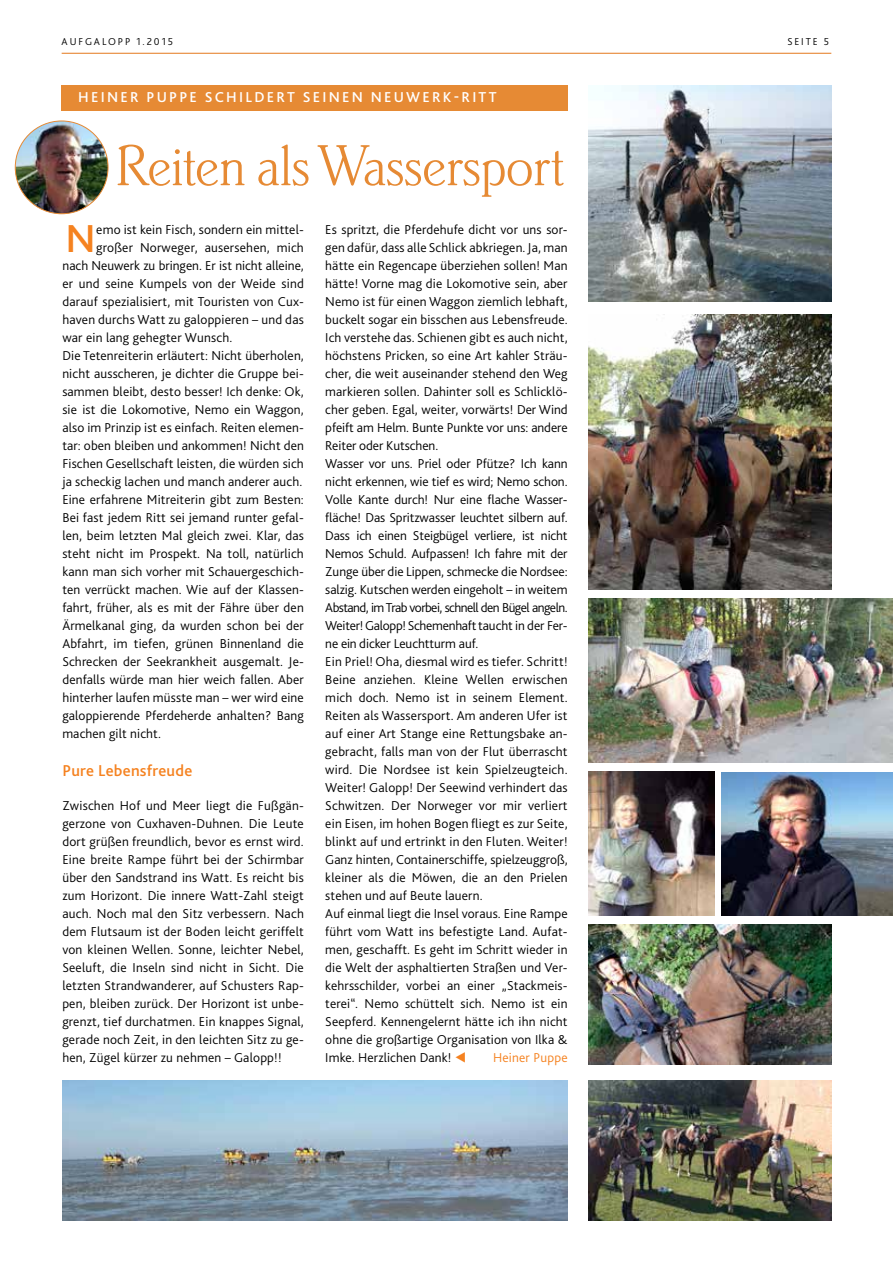
<style>
.page{position:relative;width:893px;height:1263px;background:#fff}
.page>*{position:absolute;margin:0;border:0;box-sizing:border-box;transform-origin:0 0}
.t1{font:60px "Brighton Light Plain";letter-spacing:-.01em;color:#e68a34}
.t2{font:500 40.8px "Bliss 2";color:#f58220}
.t3{font:500 16.5px "Bliss 2";letter-spacing:.015em;color:#f58220}
.t4{font:500 15px "Bliss 2";letter-spacing:.15em;color:#fff}
.t5{font:300 13.5px/18px "Bliss 2";letter-spacing:.01em;color:#000;text-align:justify}
.t6{font:300 13.5px "Bliss 2";letter-spacing:.015em;color:#f58220}
.t7{font:300 10.5px "Bliss 2";letter-spacing:.18em;color:#000}
</style>
<div class="page">
<hr style="left:62px;top:53px;width:769px;height:1px;background:#e4791d">
<img style="left:589px;top:85px;width:242px;height:217px">
<div style="left:62px;top:85px;width:506px;height:26px;background:#e68a34"></div>
<img style="left:15px;top:121px;width:93px;height:93px;border-radius:46px">
<img style="left:589px;top:924px;width:242px;height:140px">
<img style="left:589px;top:1080px;width:242px;height:140px">
<img style="left:589px;top:315px;width:242px;height:275px">
<img style="left:589px;top:598px;width:304px;height:165px">
<img style="left:589px;top:771px;width:125px;height:145px">
<img style="left:62px;top:1080px;width:506px;height:140px">
<img style="left:721px;top:772px;width:172px;height:144px">
<p class="t7" style="left:62px;top:35px;width:113px">AUFGALOPP 1.2015</p>
<p class="t7" style="left:787px;top:35px;width:43px">SEITE 5</p>
<p class="t4" style="left:78px;top:87px;width:420px">HE INE R PUPPE SCH ILDE RT SE INE N NEUWE RK-RITT</p>
<h1 class="t1" style="left:116px;top:134px;width:450px">Reiten als Wassersport</h1>
<h2 class="t2" style="left:65px;top:213px;width:25px">N</h2>
<p class="t5" style="left:96px;top:220px;width:209px">emo ist kein Fisch, sondern ein mittel-</p>
<p class="t5" style="left:96px;top:238px;width:209px">großer Norweger, ausersehen, mich</p>
<p class="t5" style="left:62px;top:256px;width:243px">nach Neuwerk zu bringen. Er ist nicht alleine,</p>
<p class="t5" style="left:62px;top:274px;width:243px">er und seine Kumpels von der Weide sind</p>
<p class="t5" style="left:62px;top:292px;width:243px">darauf spezialisiert, mit Touristen von Cux-</p>
<p class="t5" style="left:62px;top:310px;width:243px">haven durchs Watt zu galoppieren – und das</p>
<p class="t5" style="left:62px;top:328px;width:171px">war ein lang gehegter Wunsch.</p>
<p class="t5" style="left:62px;top:346px;width:243px">Die Tetenreiterin erläutert: Nicht überholen,</p>
<p class="t5" style="left:62px;top:364px;width:243px">nicht ausscheren, je dichter die Gruppe bei-</p>
<p class="t5" style="left:62px;top:382px;width:243px">sammen bleibt, desto besser! Ich denke: Ok,</p>
<p class="t5" style="left:62px;top:400px;width:243px">sie ist die Lokomotive, Nemo ein Waggon,</p>
<p class="t5" style="left:62px;top:418px;width:243px">also im Prinzip ist es einfach. Reiten elemen-</p>
<p class="t5" style="left:62px;top:436px;width:243px">tar: oben bleiben und ankommen! Nicht den</p>
<p class="t5" style="left:62px;top:454px;width:243px">Fischen Gesellschaft leisten, die würden sich</p>
<p class="t5" style="left:62px;top:472px;width:241px">ja scheckig lachen und manch anderer auch.</p>
<p class="t5" style="left:62px;top:490px;width:243px">Eine erfahrene Mitreiterin gibt zum Besten:</p>
<p class="t5" style="left:62px;top:508px;width:243px">Bei fast jedem Ritt sei jemand runter gefal-</p>
<p class="t5" style="left:62px;top:526px;width:243px">len, beim letzten Mal gleich zwei. Klar, das</p>
<p class="t5" style="left:62px;top:544px;width:243px">steht nicht im Prospekt. Na toll, natürlich</p>
<p class="t5" style="left:62px;top:562px;width:243px">kann man sich vorher mit Schauergeschich-</p>
<p class="t5" style="left:62px;top:580px;width:243px">ten verrückt machen. Wie auf der Klassen-</p>
<p class="t5" style="left:62px;top:598px;width:243px">fahrt, früher, als es mit der Fähre über den</p>
<p class="t5" style="left:62px;top:616px;width:243px">Ärmelkanal ging, da wurden schon bei der</p>
<p class="t5" style="left:62px;top:634px;width:243px">Abfahrt, im tiefen, grünen Binnenland die</p>
<p class="t5" style="left:62px;top:652px;width:243px">Schrecken der Seekrankheit ausgemalt. Je-</p>
<p class="t5" style="left:62px;top:670px;width:243px">denfalls würde man hier weich fallen. Aber</p>
<p class="t5" style="left:62px;top:688px;width:243px">hinterher laufen müsste man – wer wird eine</p>
<p class="t5" style="left:62px;top:706px;width:243px">galoppierende Pferdeherde anhalten? Bang</p>
<p class="t5" style="left:62px;top:724px;width:100px">machen gilt nicht.</p>
<p class="t3" style="left:62px;top:760px;width:132px">PURE LEBENSFREUDE</p>
<p class="t5" style="left:62px;top:796px;width:243px">Zwischen Hof und Meer liegt die Fußgän&shy;gerzone von Cuxhaven-Duhnen. Die Leute dort grüßen freundlich, bevor es ernst wird.<br>Eine breite Rampe führt bei der Schirmbar über den Sandstrand ins Watt. Es reicht bis zum Horizont. Die innere Watt-Zahl steigt auch. Noch mal den Sitz verbessern. Nach dem Flutsaum ist der Boden leicht geriffelt von kleinen Wellen. Sonne, leichter Nebel, Seeluft, die Inseln sind nicht in Sicht. Die letzten Strandwanderer, auf Schusters Rap&shy;pen, bleiben zurück. Der Horizont ist unbe&shy;grenzt, tief durchatmen. Ein knappes Signal, gerade noch Zeit, in den leichten Sitz zu ge&shy;hen, Zügel kürzer zu nehmen – Galopp!!</p>
<p class="t5" style="left:325px;top:220px;width:244px;text-align:left">Es spritzt, die Pferdehufe dicht vor uns sor&shy;gen dafür, dass alle Schlick abkriegen. Ja, man hätte ein Regencape überziehen sollen! Man hätte! Vorne mag die Lokomotive sein, aber Nemo ist für einen Waggon ziemlich lebhaft, buckelt sogar ein bisschen aus Lebensfreude.<br>Ich verstehe das. Schienen gibt es auch nicht, höchstens Pricken, so eine Art kahler Sträu&shy;cher, die weit auseinander stehend den Weg markieren sollen. Dahinter soll es Schlicklö&shy;cher geben. Egal, weiter, vorwärts! Der Wind pfeift am Helm. Bunte Punkte vor uns: andere Reiter oder Kutschen.<br>Wasser vor uns. Priel oder Pfütze? Ich kann nicht erkennen, wie tief es wird; Nemo schon.<br>Volle Kante durch! Nur eine flache Wasser&shy;fläche! Das Spritzwasser leuchtet silbern auf.<br>Dass ich einen Steigbügel verliere, ist nicht Nemos Schuld. Aufpassen! Ich fahre mit der Zunge über die Lippen, schmecke die Nordsee: salzig. Kutschen werden eingeholt – in weitem Abstand, im Trab vorbei, schnell den Bügel angeln.<br>Weiter! Galopp! Schemenhaft taucht in der Fer&shy;ne ein dicker Leuchtturm auf.<br>Ein Priel! Oha, diesmal wird es tiefer. Schritt!<br>Beine anziehen. Kleine Wellen erwischen mich doch. Nemo ist in seinem Element.<br>Reiten als Wassersport. Am anderen Ufer ist auf einer Art Stange eine Rettungsbake an&shy;gebracht, falls man von der Flut überrascht wird. Die Nordsee ist kein Spielzeugteich.<br>Weiter! Galopp! Der Seewind verhindert das Schwitzen. Der Norweger vor mir verliert ein Eisen, im hohen Bogen fliegt es zur Seite, blinkt auf und ertrinkt in den Fluten. Weiter!<br>Ganz hinten, Containerschiffe, spielzeuggroß, kleiner als die Möwen, die an den Prielen stehen und auf Beute lauern.<br>Auf einmal liegt die Insel voraus. Eine Rampe führt vom Watt ins befestigte Land. Aufat&shy;men, geschafft. Es geht im Schritt wieder in die Welt der asphaltierten Straßen und Ver&shy;kehrsschilder, vorbei an einer „Stackmeis&shy;terei“. Nemo schüttelt sich. Nemo ist ein Seepferd. Kennengelernt hätte ich ihn nicht ohne die großartige Organisation von Ilka &amp; Imke. Herzlichen Dank!</p>
<p class="t6" style="left:493px;top:1049px;width:76px">Heiner Puppe</p>
</div>
